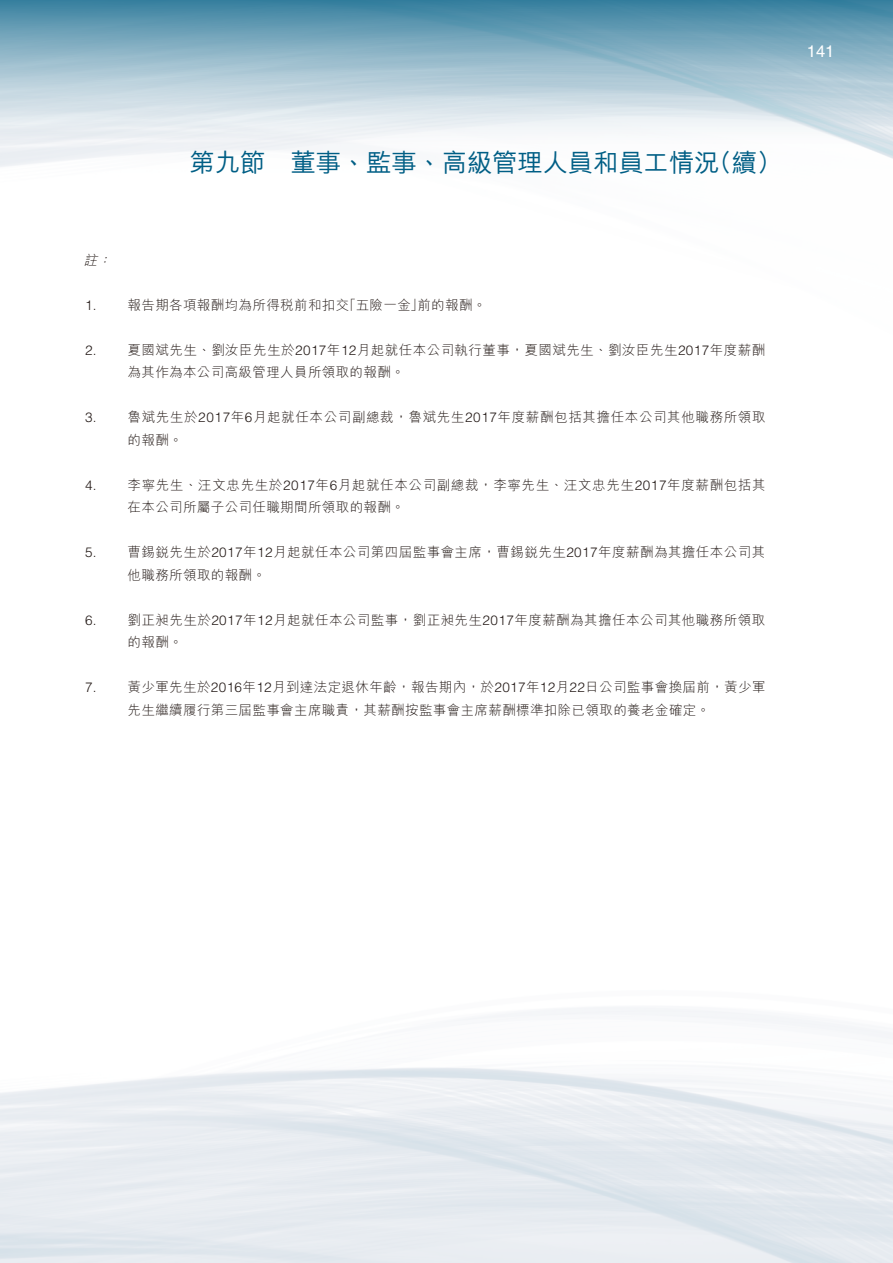
<style>
.page{position:relative;width:893px;height:1263px;background:#fff}
.page>*{position:absolute;margin:0;border:0;box-sizing:border-box;transform-origin:0 0}
.t1{font:500 25.5px "M Hei HK";letter-spacing:-.01em;color:#005e85}
.t2{font:16.5px "Helvetica LT Std";color:#fff}
.t3{font:300 13.5px/22.5px "M Hei HK";letter-spacing:.035em;color:#231916}
.t4{font:italic 300 13.5px "M Hei HK";color:#231916}
.s1{font-family:"Helvetica LT Std"}
</style>
<div class="page">
<svg style="left:0;top:0;width:893px;height:147px;background:#a3c2d1"></svg>
<h1 class="t1" style="left:190px;top:144px;width:594px">第九節 董事、監事、高級管理人員和員工情況（續）</h1>
<p class="t4" style="left:84px;top:253px;width:32px">註：</p>
<p class="t3" style="left:85px;top:293px;width:403px"><span class="s1">1.</span> 報告期各項報酬均為所得稅前和扣交「五險一金」前的報酬。</p>
<p class="t3" style="left:128px;top:338px;width:639px;text-indent:-43px"><span class="s1">2.</span> 夏國斌先生、劉汝臣先生於<span class="s1">2017</span>年<span class="s1">12</span>月起就任本公司執行董事，夏國斌先生、劉汝臣先生<span class="s1">2017</span>年度薪酬為其作為本公司高級管理人員所領取的報酬。</p>
<p class="t3" style="left:128px;top:406px;width:639px;text-indent:-43px"><span class="s1">3.</span> 魯斌先生於<span class="s1">2017</span>年<span class="s1">6</span>月起就任本公司副總裁，魯斌先生<span class="s1">2017</span>年度薪酬包括其擔任本公司其他職務所領取的報酬。</p>
<p class="t3" style="left:128px;top:473px;width:639px;text-indent:-43px"><span class="s1">4.</span> 李寧先生、汪文忠先生於<span class="s1">2017</span>年<span class="s1">6</span>月起就任本公司副總裁，李寧先生、汪文忠先生<span class="s1">2017</span>年度薪酬包括其在本公司所屬子公司任職期間所領取的報酬。</p>
<p class="t3" style="left:128px;top:541px;width:639px;text-indent:-43px"><span class="s1">5.</span> 曹錫銳先生於<span class="s1">2017</span>年<span class="s1">12</span>月起就任本公司第四屆監事會主席，曹錫銳先生<span class="s1">2017</span>年度薪酬為其擔任本公司其他職務所領取的報酬。</p>
<p class="t3" style="left:128px;top:608px;width:639px;text-indent:-43px"><span class="s1">6.</span> 劉正昶先生於<span class="s1">2017</span>年<span class="s1">12</span>月起就任本公司監事，劉正昶先生<span class="s1">2017</span>年度薪酬為其擔任本公司其他職務所領取的報酬。</p>
<p class="t3" style="left:128px;top:676px;width:639px;text-indent:-43px"><span class="s1">7.</span> 黃少軍先生於<span class="s1">2016</span>年<span class="s1">12</span>月到達法定退休年齡，報告期內，於<span class="s1">2017</span>年<span class="s1">12</span>月<span class="s1">22</span>日公司監事會換屆前，黃少軍先生繼續履行第三屆監事會主席職責，其薪酬按監事會主席薪酬標準扣除已領取的養老金確定。</p>
<p class="t2" style="left:807px;top:42px;width:29px">141</p>
</div>
